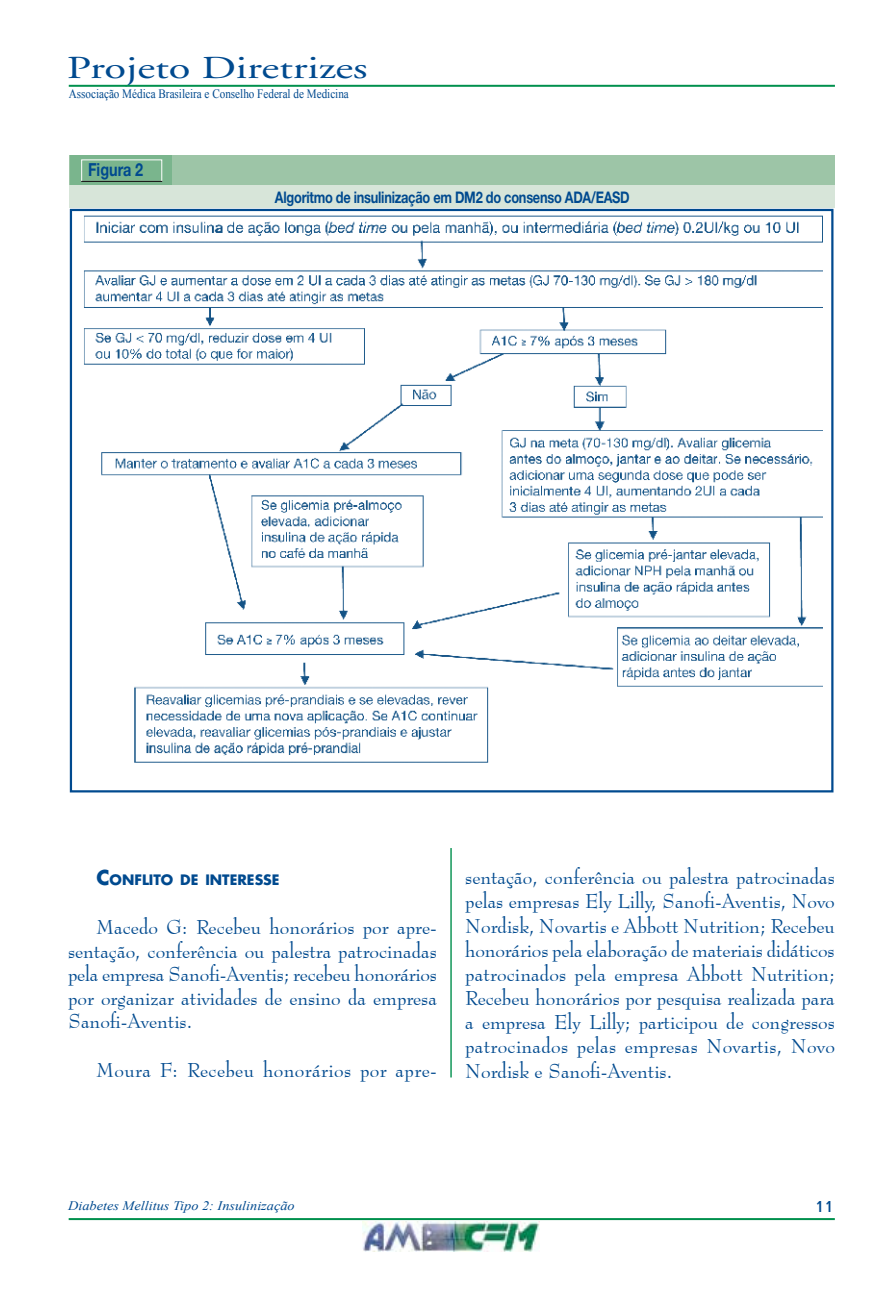
<style>
.page{position:relative;width:891px;height:1304px;background:#fff}
.page>*{position:absolute;margin:0;border:0;box-sizing:border-box;transform-origin:0 0}
.t1{font:32px "Adobe Garamond";color:#004a8f;scale:1.39 1}
.t2{font:19.8px/24.2px "Bernhard Modern BT";color:#004a8f;text-align:justify}
.t3{font:19.8px "Bernhard Modern BT";letter-spacing:.02em;color:#004a8f}
.t4{font:700 18px "Helvetica Neue";color:#004a8f;scale:.8 1}
.t5{font:700 16px "Helvetica Neue";letter-spacing:-.02em;color:#004a8f;scale:.8 1}
.t6{font:500 16px "Folio BT";color:#004a8f}
.t7{font:700 14px "Futura";color:#004a8f}
.t8{font:italic 13px "Times New Roman";color:#004a8f;scale:1.1 1}
.t9{font:12.8px "Times New Roman";color:#004a8f;scale:.87 1}
.s1{font-size:20px}
</style>
<div class="page">
<hr style="left:450px;top:155px;width:1px;height:977px;background:#00904d">
<hr style="left:69px;top:1218px;width:765px;height:2px;background:#00904d">
<img style="left:363px;top:1222px;width:176px;height:30px">
<hr style="left:69px;top:85px;width:765px;height:2px;background:#00904d">
<div style="left:399px;top:121px;width:102px;height:727px;background:#fff"></div>
<div style="left:70px;top:185px;width:764px;height:23px;background:#d7e5d9"></div>
<div style="left:70px;top:155px;width:764px;height:30px;background:#9dc5a7"></div>
<div style="left:70px;top:155px;width:102px;height:30px;background:#7ab58d"></div>
<div style="left:81px;top:159px;width:81px;height:23px;background:#7ab58d;border:1px solid #fff"></div>
<hr style="left:81px;top:181px;width:81px;height:1px;background:#000">
<img style="left:84px;top:212px;width:738px;height:567px">
<div style="left:442px;top:1077px;width:19px;height:66px;background:#fff"></div>
<h1 class="t1" style="left:67px;top:51px;width:218px">Projeto Diretrizes</h1>
<p class="t9" style="left:69px;top:85px;width:323px">Associação Médica Brasileira e Conselho Federal de Medicina</p>
<p class="t4" style="left:88px;top:158px;width:71px">Figura 2</p>
<p class="t5" style="left:275px;top:187px;width:445px">Algoritmo de insulinização em DM2 do consenso ADA/EASD</p>
<p class="t7" style="left:96px;top:870px;width:185px"><span class="s1">C</span>ONFLITO DE INTERESSE</p>
<p class="t2" style="left:68px;top:915px;width:370px;line-height:23.6px;text-indent:28px">Macedo G: Recebeu honorários por apre&shy;sentação, conferência ou palestra patrocinadas pela empresa Sanofi-Aventis; recebeu honorários por organizar atividades de ensino da empresa Sanofi-Aventis.</p>
<p class="t3" style="left:96px;top:1057px;width:342px">Moura F: Recebeu honorários por apre-</p>
<p class="t2" style="left:465px;top:865px;width:371px">sentação, conferência ou palestra patrocinadas pelas empresas Ely Lilly, Sanofi-Aventis, Novo Nordisk, Novartis e Abbott Nutrition; Recebeu honorários pela elaboração de materiais didáticos patrocinados pela empresa Abbott Nutrition; Recebeu honorários por pesquisa realizada para a empresa Ely Lilly; participou de congressos patrocinados pelas empresas Novartis, Novo Nordisk e Sanofi-Aventis.</p>
<p class="t8" style="left:68px;top:1197px;width:207px">Diabetes Mellitus Tipo 2: Insulinização</p>
<p class="t6" style="left:815px;top:1196px;width:20px">11</p>
</div>
